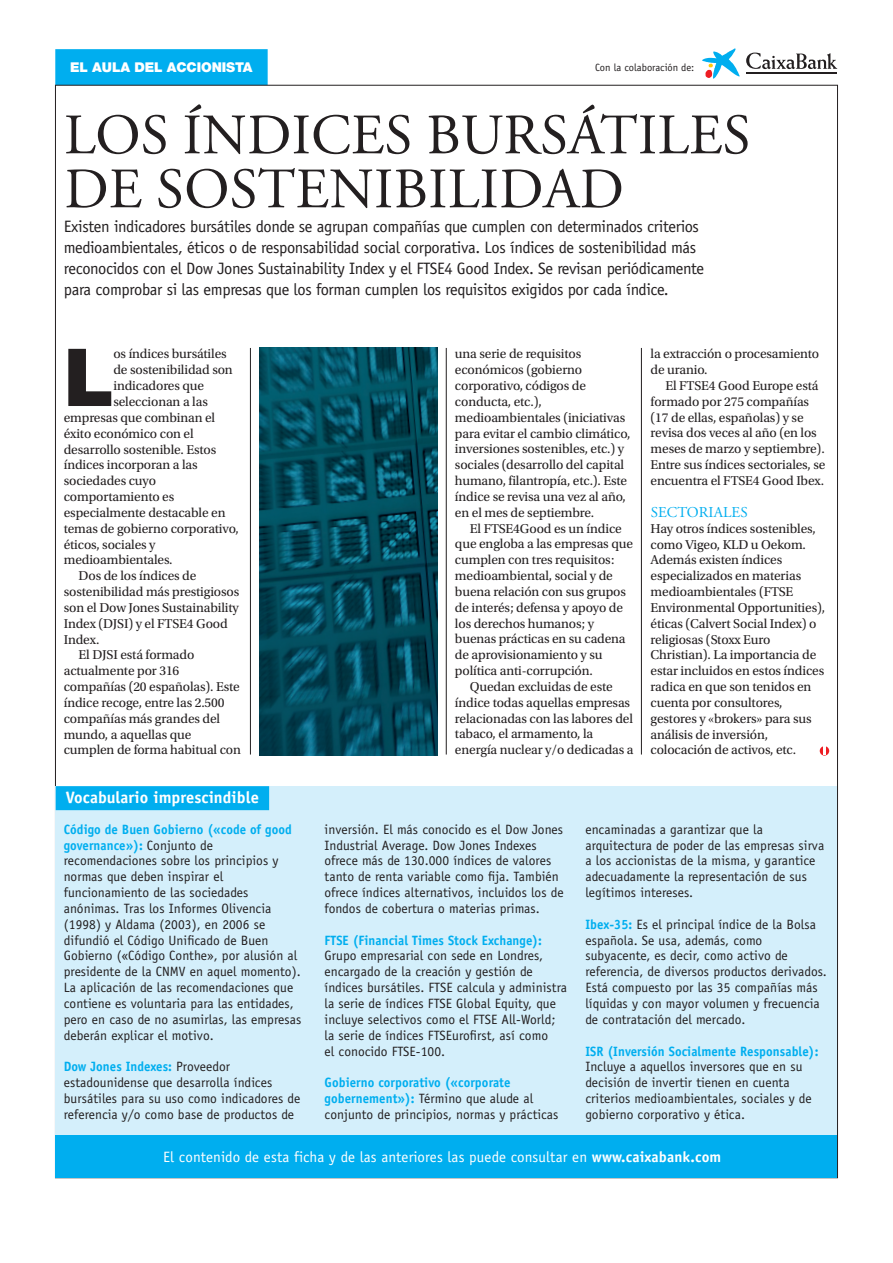
<style>
.page{position:relative;width:893px;height:1263px;background:#fff}
.page>*{position:absolute;margin:0;border:0;box-sizing:border-box;transform-origin:0 0}
.t1{font:900 80.1px "Helvetica Neue LT Std";color:#231f20}
.t2{font:57px/54px "Adobe Garamond Pro";letter-spacing:.005em;color:#231f20}
.t3{font:16.5px/21px "Officina Sans Std";letter-spacing:-.02em;color:#231f20}
.t4{font:700 16.5px "Officina Sans Std";letter-spacing:.005em;color:#fff}
.t5{font:15px "Officina Sans Std";letter-spacing:.01em;color:#fff}
.t6{font:15px "Adobe Garamond Pro";letter-spacing:.005em;color:#00aeef}
.t7{font:13.5px/15.9px "Utopia Std";letter-spacing:-.01em;color:#231f20}
.t8{font:13.5px/15.9px "Officina Sans Std";letter-spacing:.005em;color:#231f20}
.t9{font:900 13.5px "Helvetica Neue LT Std";letter-spacing:-.01em;color:#fff}
.t10{font:10.5px "Officina Sans Std";color:#231f20}
.s1{font-weight:700;color:#00aeef}
.s2{font-weight:700}
</style>
<div class="page">
<div style="left:55px;top:49px;width:213px;height:36px;background:#00aeef"></div>
<div style="left:56px;top:786px;width:781px;height:349px;background:#d4effb"></div>
<hr style="left:446px;top:348px;width:1px;height:406px;background:#231f20">
<hr style="left:641px;top:348px;width:1px;height:406px;background:#231f20">
<hr style="left:250px;top:348px;width:1px;height:406px;background:#231f20">
<div style="left:56px;top:786px;width:213px;height:24px;background:#00aeef"></div>
<svg style="left:820px;top:746px;width:9px;height:10px"></svg>
<svg style="left:823px;top:747px;width:2px;height:8px"></svg>
<img style="left:259px;top:348px;width:179px;height:408px">
<svg style="left:702px;top:48px;width:135px;height:31px"></svg>
<hr style="left:746px;top:73px;width:91px;height:1px;background:#231f20">
<div style="left:59px;top:1136px;width:766px;height:40px;background:#00aeef"></div>
<p class="t9" style="left:70px;top:60px;width:184px">EL AULA DEL ACCIONISTA</p>
<p class="t10" style="left:595px;top:61px;width:101px">Con la colaboración de:</p>
<p class="t10" style="left:605px;top:61px;width:102px">Con la colaboración de:</p>
<p class="t2" style="left:64px;top:110px;width:688px">LOS ÍNDICES BURSÁTILES<br>DE SOSTENIBILIDAD</p>
<p class="t3" style="left:64px;top:216px;width:642px">Existen indicadores bursátiles donde se agrupan compañías que cumplen con determinados criterios medioambientales, éticos o de responsabilidad social corporativa. Los índices de sostenibilidad más reconocidos con el Dow Jones Sustainability Index y el FTSE4 Good Index. Se revisan periódicamente para comprobar si las empresas que los forman cumplen los requisitos exigidos por cada índice.</p>
<p class="t1" style="left:64px;top:330px;width:52px">L</p>
<p class="t7" style="left:113px;top:346px;width:115px">os índices bursátiles</p>
<p class="t7" style="left:113px;top:362px;width:121px">de sostenibilidad son</p>
<p class="t7" style="left:113px;top:378px;width:92px">indicadores que</p>
<p class="t7" style="left:113px;top:394px;width:96px">seleccionan a las</p>
<p class="t7" style="left:64px;top:410px;width:153px">empresas que combinan el</p>
<p class="t7" style="left:64px;top:426px;width:131px">éxito económico con el</p>
<p class="t7" style="left:64px;top:441px;width:154px">desarrollo sostenible. Estos</p>
<p class="t7" style="left:64px;top:457px;width:135px">índices incorporan a las</p>
<p class="t7" style="left:64px;top:473px;width:94px">sociedades cuyo</p>
<p class="t7" style="left:64px;top:489px;width:112px">comportamiento es</p>
<p class="t7" style="left:64px;top:505px;width:163px">especialmente destacable en</p>
<p class="t7" style="left:64px;top:521px;width:177px">temas de gobierno corporativo,</p>
<p class="t7" style="left:64px;top:536px;width:93px">éticos, sociales y</p>
<p class="t7" style="left:64px;top:552px;width:110px">medioambientales.</p>
<p class="t7" style="left:79px;top:568px;width:119px">Dos de los índices de</p>
<p class="t7" style="left:64px;top:584px;width:177px">sostenibilidad más prestigiosos</p>
<p class="t7" style="left:64px;top:600px;width:177px">son el Dow Jones Sustainability</p>
<p class="t7" style="left:64px;top:616px;width:166px">Index (DJSI) y el FTSE4 Good</p>
<p class="t7" style="left:64px;top:631px;width:37px">Index.</p>
<p class="t7" style="left:79px;top:647px;width:117px">El DJSI está formado</p>
<p class="t7" style="left:64px;top:663px;width:117px">actualmente por 316</p>
<p class="t7" style="left:64px;top:679px;width:177px">compañías (20 españolas). Este</p>
<p class="t7" style="left:64px;top:695px;width:162px">índice recoge, entre las 2.500</p>
<p class="t7" style="left:64px;top:711px;width:158px">compañías más grandes del</p>
<p class="t7" style="left:64px;top:726px;width:129px">mundo, a aquellas que</p>
<p class="t7" style="left:64px;top:742px;width:179px">cumplen de forma habitual con</p>
<p class="t4" style="left:66px;top:787px;width:195px">Vocabulario imprescindible</p>
<p class="t8" style="left:64px;top:821px;width:239px"><span class="s1">Código de Buen Gobierno («code of good governance»):</span> Conjunto de recomendaciones sobre los principios y normas que deben inspirar el funcionamiento de las sociedades anónimas. Tras los Informes Olivencia (1998) y Aldama (2003), en 2006 se difundió el Código Unificado de Buen Gobierno («Código Conthe», por alusión al presidente de la CNMV en aquel momento).<br>La aplicación de las recomendaciones que contiene es voluntaria para las entidades, pero en caso de no asumirlas, las empresas deberán explicar el motivo.</p>
<p class="t8" style="left:64px;top:1059px;width:238px"><span class="s1">Dow Jones Indexes:</span> Proveedor estadounidense que desarrolla índices bursátiles para su uso como indicadores de referencia y/o como base de productos de</p>
<p class="t7" style="left:455px;top:346px;width:128px">una serie de requisitos</p>
<p class="t7" style="left:455px;top:362px;width:129px">económicos (gobierno</p>
<p class="t7" style="left:455px;top:378px;width:133px">corporativo, códigos de</p>
<p class="t7" style="left:455px;top:394px;width:88px">conducta, etc.),</p>
<p class="t7" style="left:455px;top:410px;width:172px">medioambientales (iniciativas</p>
<p class="t7" style="left:455px;top:425px;width:177px">para evitar el cambio climático,</p>
<p class="t7" style="left:455px;top:441px;width:171px">inversiones sostenibles, etc.) y</p>
<p class="t7" style="left:455px;top:457px;width:171px">sociales (desarrollo del capital</p>
<p class="t7" style="left:455px;top:473px;width:174px">humano, filantropía, etc.). Este</p>
<p class="t7" style="left:455px;top:489px;width:172px">índice se revisa una vez al año,</p>
<p class="t7" style="left:455px;top:505px;width:141px">en el mes de septiembre.</p>
<p class="t7" style="left:470px;top:520px;width:153px">El FTSE4Good es un índice</p>
<p class="t7" style="left:455px;top:536px;width:180px">que engloba a las empresas que</p>
<p class="t7" style="left:455px;top:552px;width:161px">cumplen con tres requisitos:</p>
<p class="t7" style="left:455px;top:568px;width:159px">medioambiental, social y de</p>
<p class="t7" style="left:455px;top:584px;width:173px">buena relación con sus grupos</p>
<p class="t7" style="left:455px;top:600px;width:170px">de interés; defensa y apoyo de</p>
<p class="t7" style="left:455px;top:615px;width:141px">los derechos humanos; y</p>
<p class="t7" style="left:455px;top:631px;width:172px">buenas prácticas en su cadena</p>
<p class="t7" style="left:455px;top:647px;width:149px">de aprovisionamiento y su</p>
<p class="t7" style="left:455px;top:663px;width:139px">política anti-corrupción.</p>
<p class="t7" style="left:470px;top:679px;width:144px">Quedan excluidas de este</p>
<p class="t7" style="left:455px;top:695px;width:177px">índice todas aquellas empresas</p>
<p class="t7" style="left:455px;top:710px;width:179px">relacionadas con las labores del</p>
<p class="t7" style="left:455px;top:726px;width:140px">tabaco, el armamento, la</p>
<p class="t7" style="left:455px;top:742px;width:180px">energía nuclear y/o dedicadas a</p>
<p class="t7" style="left:651px;top:346px;width:170px">la extracción o procesamiento</p>
<p class="t7" style="left:651px;top:362px;width:58px">de uranio.</p>
<p class="t7" style="left:665px;top:378px;width:155px">El FTSE4 Good Europe está</p>
<p class="t7" style="left:651px;top:394px;width:160px">formado por 275 compañías</p>
<p class="t7" style="left:651px;top:409px;width:155px">(17 de ellas, españolas) y se</p>
<p class="t7" style="left:651px;top:425px;width:168px">revisa dos veces al año (en los</p>
<p class="t7" style="left:651px;top:441px;width:176px">meses de marzo y septiembre).</p>
<p class="t7" style="left:651px;top:457px;width:176px">Entre sus índices sectoriales, se</p>
<p class="t7" style="left:651px;top:473px;width:175px">encuentra el FTSE4 Good Ibex.</p>
<p class="t6" style="left:651px;top:503px;width:98px">SECTORIALES</p>
<p class="t7" style="left:651px;top:521px;width:176px">Hay otros índices sostenibles, como Vigeo, KLD u Oekom.<br>Además existen índices especializados en materias medioambientales (FTSE<br>Environmental Opportunities), éticas (Calvert Social Index) o religiosas (Stoxx Euro<br>Christian). La importancia de estar incluidos en estos índices radica en que son tenidos en cuenta por consultores, gestores y «brokers» para sus análisis de inversión, colocación de activos, etc.</p>
<p class="t8" style="left:325px;top:821px;width:241px">inversión. El más conocido es el Dow Jones Industrial Average. Dow Jones Indexes ofrece más de 130.000 índices de valores tanto de renta variable como fija. También ofrece índices alternativos, incluidos los de fondos de cobertura o materias primas.</p>
<p class="t8" style="left:325px;top:932px;width:244px"><span class="s1">FTSE (Financial Times Stock Exchange):<br></span>Grupo empresarial con sede en Londres, encargado de la creación y gestión de índices bursátiles. FTSE calcula y administra la serie de índices FTSE Global Equity, que incluye selectivos como el FTSE All-World; la serie de índices FTSEurofirst, así como<br>el conocido FTSE-100.</p>
<p class="t8" style="left:325px;top:1075px;width:235px"><span class="s1">Gobierno corporativo («corporate gobernement»):</span> Término que alude al conjunto de principios, normas y prácticas</p>
<p class="t8" style="left:585px;top:821px;width:240px">encaminadas a garantizar que la arquitectura de poder de las empresas sirva a los accionistas de la misma, y garantice adecuadamente la representación de sus legítimos intereses.</p>
<p class="t8" style="left:585px;top:916px;width:243px"><span class="s1">Ibex-35:</span> Es el principal índice de la Bolsa española. Se usa, además, como subyacente, es decir, como activo de referencia, de diversos productos derivados.<br>Está compuesto por las 35 compañías más líquidas y con mayor volumen y frecuencia de contratación del mercado.</p>
<p class="t8" style="left:585px;top:1043px;width:235px"><span class="s1">ISR (Inversión Socialmente Responsable):<br></span>Incluye a aquellos inversores que en su decisión de invertir tienen en cuenta criterios medioambientales, sociales y de gobierno corporativo y ética.</p>
<p class="t5" style="left:163px;top:1148px;width:560px">El contenido de esta ficha y de las anteriores las puede consultar en <span class="s2">www.caixabank.com</span></p>
<p class="t5" style="left:176px;top:1149px;width:543px">El contenido d esta ficha y de las anteriores las puede consultar en <span class="s2">www.criteria.com</span></p>
</div>
